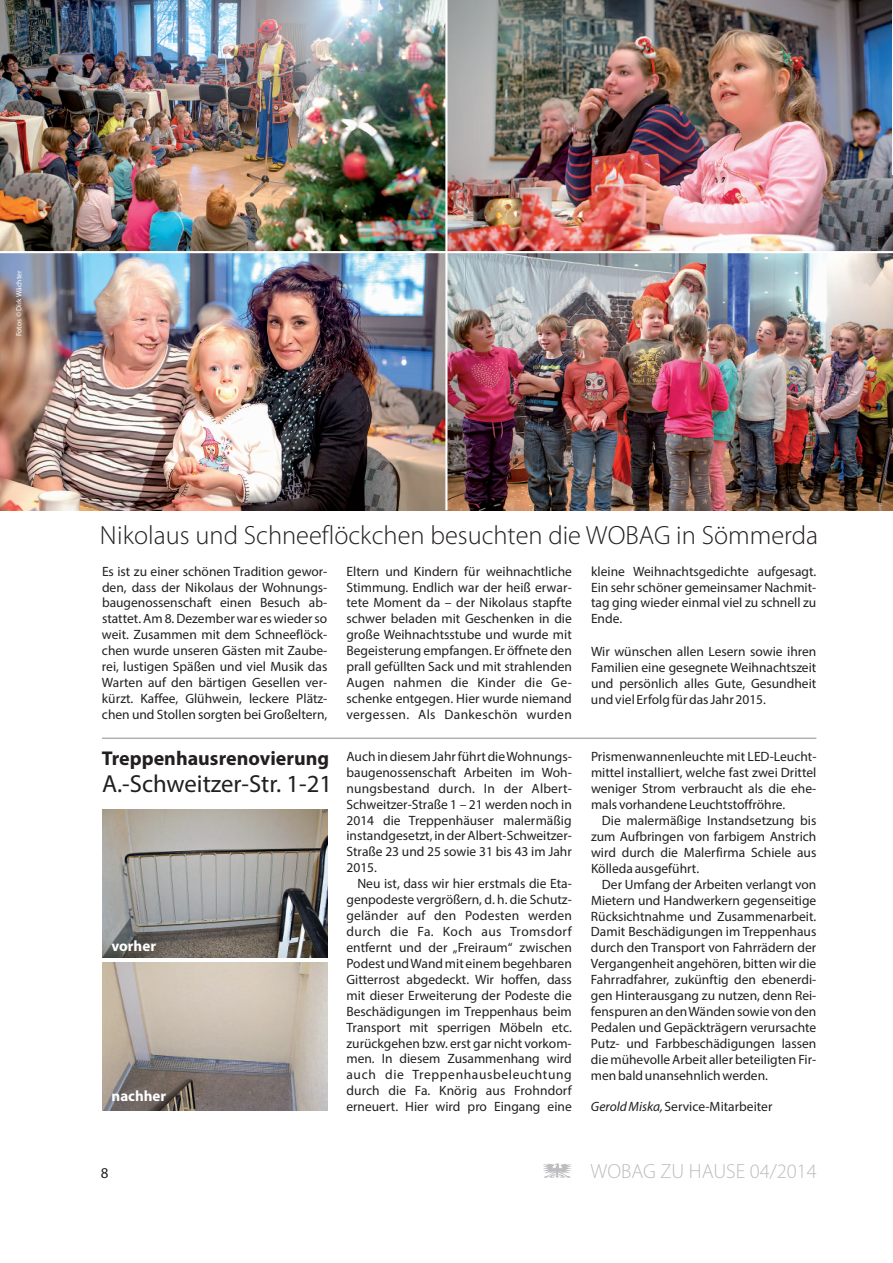
<style>
.page{position:relative;width:893px;height:1263px;background:#fff}
.page>*{position:absolute;margin:0;border:0;box-sizing:border-box;transform-origin:0 0}
.t1{font:300 26.4px "Myriad Pro";color:#231f20}
.t2{font:24.75px "Myriad Pro";color:#231f20}
.t3{font:300 20.55px "Myriad Pro";color:#bcbdc0}
.t4{font:700 19.95px "Myriad Pro";color:#231f20}
.t5{font:700 15px "Myriad Pro";color:#fff}
.t6{font:15px "Myriad Pro";color:#231f20}
.t7{font:13.5px/15.9px "Myriad Pro";color:#231f20}
.t8{font:13.5px "Myriad Pro";letter-spacing:.025em;color:#231f20}
.t9{font:13.5px "Myriad Pro";letter-spacing:.045em;color:#231f20}
.t10{font:13.5px "Myriad Pro";letter-spacing:.035em;color:#231f20}
.t11{font:13.5px "Myriad Pro";letter-spacing:.02em;color:#231f20}
.t12{font:7.5px "Myriad Pro";color:#fff}
.s1{font-style:italic}
</style>
<div class="page">
<hr style="left:102px;top:738px;width:714px;height:1px;background:#939598">
<svg style="left:543px;top:1163px;width:28px;height:15px"></svg>
<img style="left:102px;top:963px;width:225px;height:148px">
<img style="left:102px;top:809px;width:225px;height:148px">
<img style="left:0;top:0;width:893px;height:510px">
<hr style="left:445px;top:0;width:2px;height:510px;background:#fff">
<hr style="left:0;top:251px;width:893px;height:2px;background:#fff">
<hr style="left:892px;top:756px;width:1px;height:507px;background:#e6e7e9">
<p class="t12" style="left:16px;top:336px;width:67px;rotate:-90deg">Fotos © Dirk Wächter</p>
<h1 class="t1" style="left:100px;top:524px;width:720px">Nikolaus und Schneeflöckchen besuchten die WOBAG in Sömmerda</h1>
<p class="t7" style="left:102px;top:564px;width:227px">Es ist zu einer schönen Tradition gewor-</p>
<p class="t7" style="left:346px;top:564px;width:227px">Eltern und Kindern für weihnachtliche</p>
<p class="t7" style="left:591px;top:564px;width:227px">kleine Weihnachtsgedichte aufgesagt.</p>
<p class="t7" style="left:102px;top:580px;width:227px">den, dass der Nikolaus der Wohnungs-</p>
<p class="t7" style="left:346px;top:580px;width:227px">Stimmung. Endlich war der heiß erwar-</p>
<p class="t7" style="left:591px;top:580px;width:227px">Ein sehr schöner gemeinsamer Nachmit-</p>
<p class="t7" style="left:102px;top:596px;width:227px">baugenossenschaft einen Besuch ab-</p>
<p class="t7" style="left:346px;top:596px;width:227px">tete Moment da – der Nikolaus stapfte</p>
<p class="t7" style="left:591px;top:596px;width:227px">tag ging wieder einmal viel zu schnell zu</p>
<p class="t7" style="left:102px;top:612px;width:227px">stattet. Am 8. Dezember war es wieder so</p>
<p class="t7" style="left:346px;top:612px;width:227px">schwer beladen mit Geschenken in die</p>
<p class="t7" style="left:591px;top:612px;width:33px">Ende.</p>
<p class="t7" style="left:102px;top:628px;width:227px">weit. Zusammen mit dem Schneeflöck-</p>
<p class="t7" style="left:346px;top:628px;width:227px">große Weihnachtsstube und wurde mit</p>
<p class="t7" style="left:102px;top:644px;width:227px">chen wurde unseren Gästen mit Zaube-</p>
<p class="t7" style="left:346px;top:644px;width:227px">Begeisterung empfangen. Er öffnete den</p>
<p class="t7" style="left:591px;top:644px;width:227px">Wir wünschen allen Lesern sowie ihren</p>
<p class="t7" style="left:102px;top:660px;width:227px">rei, lustigen Späßen und viel Musik das</p>
<p class="t7" style="left:346px;top:660px;width:227px">prall gefüllten Sack und mit strahlenden</p>
<p class="t7" style="left:591px;top:660px;width:227px">Familien eine gesegnete Weihnachtszeit</p>
<p class="t7" style="left:102px;top:676px;width:227px">Warten auf den bärtigen Gesellen ver-</p>
<p class="t11" style="left:346px;top:677px;width:227px">Augen nahmen die Kinder die Ge-</p>
<p class="t7" style="left:591px;top:676px;width:227px">und persönlich alles Gute, Gesundheit</p>
<p class="t7" style="left:102px;top:691px;width:227px">kürzt. Kaffee, Glühwein, leckere Plätz-</p>
<p class="t7" style="left:346px;top:691px;width:227px">schenke entgegen. Hier wurde niemand</p>
<p class="t7" style="left:591px;top:692px;width:176px">und viel Erfolg für das Jahr 2015.</p>
<p class="t7" style="left:102px;top:707px;width:227px">chen und Stollen sorgten bei Großeltern,</p>
<p class="t8" style="left:346px;top:709px;width:227px">vergessen. Als Dankeschön wurden</p>
<h3 class="t4" style="left:102px;top:750px;width:229px">Treppenhausrenovierung</h3>
<h2 class="t2" style="left:102px;top:774px;width:232px">A.-Schweitzer-Str. 1-21</h2>
<p class="t5" style="left:112px;top:939px;width:46px">vorher</p>
<p class="t5" style="left:112px;top:1090px;width:56px">nachher</p>
<p class="t7" style="left:346px;top:749px;width:227px">Auch in diesem Jahr führt die Wohnungs-</p>
<p class="t7" style="left:591px;top:749px;width:227px">Prismenwannenleuchte mit LED-Leucht-</p>
<p class="t7" style="left:346px;top:765px;width:227px">baugenossenschaft Arbeiten im Woh-</p>
<p class="t7" style="left:591px;top:765px;width:227px">mittel installiert, welche fast zwei Drittel</p>
<p class="t7" style="left:346px;top:781px;width:227px">nungsbestand durch. In der Albert-</p>
<p class="t7" style="left:591px;top:781px;width:227px">weniger Strom verbraucht als die ehe-</p>
<p class="t7" style="left:346px;top:797px;width:227px">Schweitzer-Straße 1 – 21 werden noch in</p>
<p class="t7" style="left:591px;top:797px;width:196px">mals vorhandene Leuchtstoffröhre.</p>
<p class="t7" style="left:346px;top:813px;width:227px">2014 die Treppenhäuser malermäßig</p>
<p class="t7" style="left:602px;top:813px;width:216px">Die malermäßige Instandsetzung bis</p>
<p class="t7" style="left:346px;top:829px;width:227px">instandgesetzt, in der Albert-Schweitzer-</p>
<p class="t7" style="left:591px;top:829px;width:227px">zum Aufbringen von farbigem Anstrich</p>
<p class="t7" style="left:346px;top:845px;width:227px">Straße 23 und 25 sowie 31 bis 43 im Jahr</p>
<p class="t7" style="left:591px;top:845px;width:227px">wird durch die Malerfirma Schiele aus</p>
<p class="t7" style="left:346px;top:861px;width:32px">2015.</p>
<p class="t7" style="left:591px;top:861px;width:110px">Kölleda ausgeführt.</p>
<p class="t7" style="left:357px;top:877px;width:216px">Neu ist, dass wir hier erstmals die Eta-</p>
<p class="t7" style="left:602px;top:877px;width:216px">Der Umfang der Arbeiten verlangt von</p>
<p class="t7" style="left:346px;top:893px;width:227px">genpodeste vergrößern, d. h. die Schutz-</p>
<p class="t7" style="left:591px;top:893px;width:227px">Mietern und Handwerkern gegenseitige</p>
<p class="t7" style="left:346px;top:909px;width:227px">geländer auf den Podesten werden</p>
<p class="t7" style="left:591px;top:909px;width:227px">Rücksichtnahme und Zusammenarbeit.</p>
<p class="t10" style="left:346px;top:926px;width:227px">durch die Fa. Koch aus Tromsdorf</p>
<p class="t7" style="left:591px;top:925px;width:227px">Damit Beschädigungen im Treppenhaus</p>
<p class="t7" style="left:346px;top:941px;width:227px">entfernt und der „Freiraum“ zwischen</p>
<p class="t7" style="left:591px;top:941px;width:227px">durch den Transport von Fahrrädern der</p>
<p class="t7" style="left:346px;top:957px;width:227px">Podest und Wand mit einem begehbaren</p>
<p class="t7" style="left:591px;top:957px;width:227px">Vergangenheit angehören, bitten wir die</p>
<p class="t7" style="left:346px;top:972px;width:227px">Gitterrost abgedeckt. Wir hoffen, dass</p>
<p class="t7" style="left:591px;top:973px;width:227px">Fahrradfahrer, zukünftig den ebenerdi-</p>
<p class="t7" style="left:346px;top:988px;width:227px">mit dieser Erweiterung der Podeste die</p>
<p class="t7" style="left:591px;top:989px;width:227px">gen Hinterausgang zu nutzen, denn Rei-</p>
<p class="t7" style="left:346px;top:1004px;width:227px">Beschädigungen im Treppenhaus beim</p>
<p class="t7" style="left:591px;top:1005px;width:227px">fenspuren an den Wänden sowie von den</p>
<p class="t7" style="left:346px;top:1020px;width:227px">Transport mit sperrigen Möbeln etc.</p>
<p class="t7" style="left:591px;top:1020px;width:227px">Pedalen und Gepäckträgern verursachte</p>
<p class="t7" style="left:346px;top:1036px;width:227px">zurückgehen bzw. erst gar nicht vorkom-</p>
<p class="t7" style="left:591px;top:1036px;width:227px">Putz- und Farbbeschädigungen lassen</p>
<p class="t7" style="left:346px;top:1052px;width:227px">men. In diesem Zusammenhang wird</p>
<p class="t7" style="left:591px;top:1052px;width:227px">die mühevolle Arbeit aller beteiligten Fir-</p>
<p class="t9" style="left:346px;top:1069px;width:227px">auch die Treppenhausbeleuchtung</p>
<p class="t7" style="left:591px;top:1068px;width:179px">men bald unansehnlich werden.</p>
<p class="t7" style="left:346px;top:1084px;width:227px">durch die Fa. Knörig aus Frohndorf erneuert. Hier wird pro Eingang eine</p>
<p class="t7" style="left:591px;top:1099px;width:183px"><span class="s1">Gerold Miska,</span> Service-Mitarbeiter</p>
<p class="t6" style="left:101px;top:1167px;width:9px">8</p>
<h3 class="t3" style="left:590px;top:1162px;width:228px">WOBAG ZU HAUSE 04/2014</h3>
</div>
